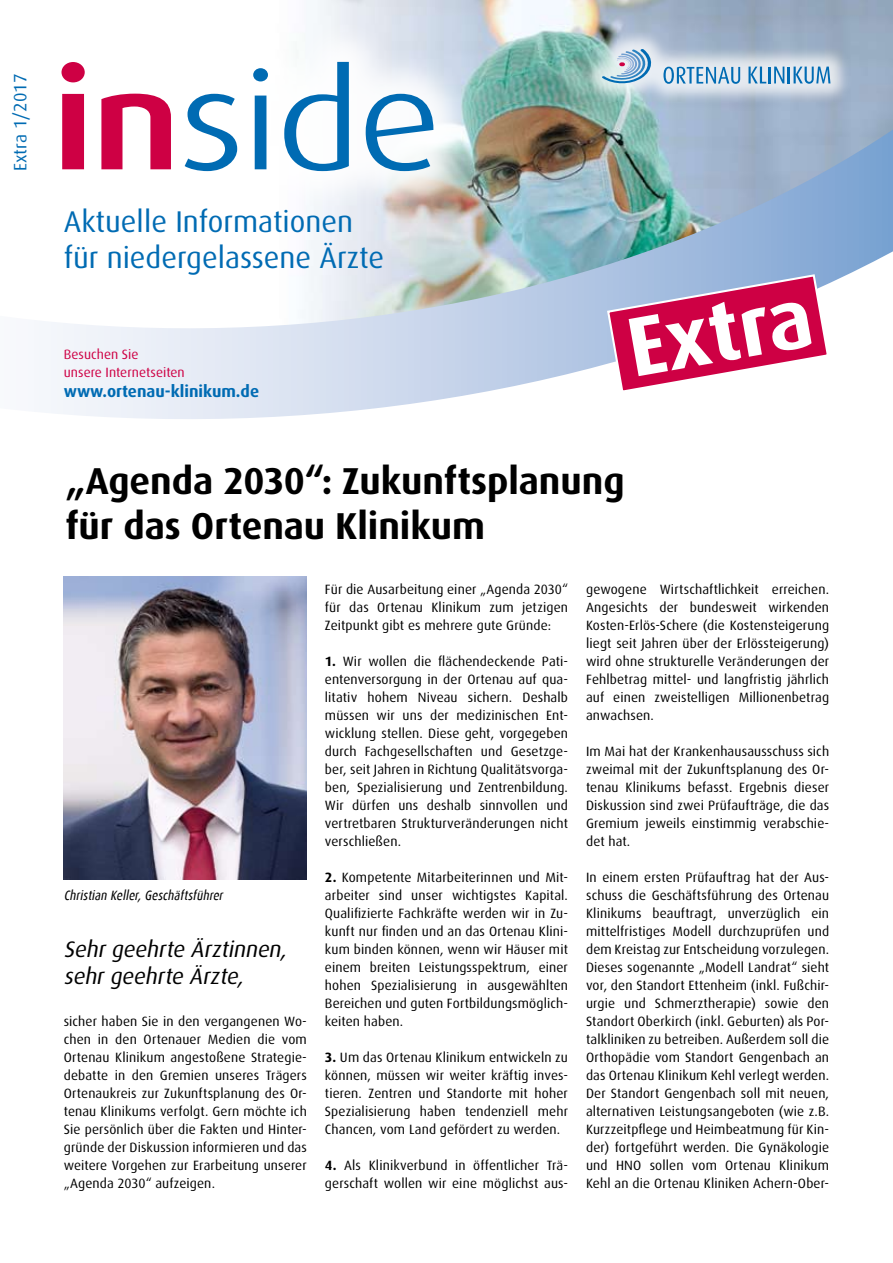
<style>
.page{position:relative;width:893px;height:1263px;background:#fff}
.page>*{position:absolute;margin:0;border:0;box-sizing:border-box;transform-origin:0 0}
.t1{font:700 37.5px/45px "Dax Pro";color:#000}
.t2{font:30px/36px "Dax Pro";color:#006bb3}
.t3{font:italic 22.5px/27px "Dax Pro";color:#000}
.t4{font:18px "Dax Pro";color:#006bb3}
.t5{font:700 16.5px "Dax Pro";color:#006bb3}
.t6{font:13.5px/18px "Dax Pro";letter-spacing:.01em;color:#000;text-align:justify}
.t7{font:13.5px/18px "Dax Pro";color:#ce0044}
.t8{font:italic 13.5px "Dax Condensed";color:#000}
.s1{font-weight:700}
</style>
<div class="page">
<img style="left:39px;top:0;width:854px;height:419px">
<div style="left:578px;top:25px;width:276px;height:83px;background:#fff;opacity:.75"></div>
<svg style="left:601px;top:48px;width:53px;height:37px;background:#afcbde"></svg>
<svg style="left:663px;top:67px;width:77px;height:17px"></svg>
<svg style="left:748px;top:67px;width:82px;height:17px"></svg>
<img style="left:64px;top:576px;width:243px;height:303px">
<svg style="left:606px;top:273px;width:224px;height:121px"></svg>
<h3 class="t4" style="left:9px;top:171px;width:98px;rotate:-90deg">Extra 1/2017</h3>
<h2 class="t2" style="left:64px;top:203px;width:322px">Aktuelle Informationen für niedergelassene Ärzte</h2>
<p class="t7" style="left:64px;top:345px;width:123px">Besuchen Sie<br>unsere Internetseiten</p>
<p class="t5" style="left:64px;top:380px;width:197px">www.ortenau-klinikum.de</p>
<h1 class="t1" style="left:66px;top:457px;width:561px">„Agenda 2030“: Zukunftsplanung für das Ortenau Klinikum</h1>
<p class="t8" style="left:64px;top:888px;width:163px">Christian Keller,Geschäftsführer</p>
<h3 class="t3" style="left:64px;top:935px;width:229px">Sehr geehrte Ärztinnen, sehr geehrte Ärzte,</h3>
<p class="t6" style="left:64px;top:1012px;width:245px">sicher haben Sie in den vergangenen Wo&shy;chen in den Ortenauer Medien die vom Ortenau Klinikum angestoßene Strategie&shy;debatte in den Gremien unseres Trägers Ortenaukreis zur Zukunftsplanung des Or&shy;tenau Klinikums verfolgt. Gern möchte ich Sie persönlich über die Fakten und Hinter&shy;gründe der Diskussion informieren und das weitere Vorgehen zur Erarbeitung unserer „Agenda 2030“ aufzeigen.</p>
<p class="t6" style="left:325px;top:580px;width:245px">Für die Ausarbeitung einer „Agenda 2030“ für das Ortenau Klinikum zum jetzigen Zeitpunkt gibt es mehrere gute Gründe:</p>
<p class="t6" style="left:325px;top:652px;width:245px"><span class="s1">1.</span> Wir wollen die flächendeckende Pati&shy;entenversorgung in der Ortenau auf qua&shy;litativ hohem Niveau sichern. Deshalb müssen wir uns der medizinischen Ent&shy;wicklung stellen. Diese geht, vorgegeben durch Fachgesellschaften und Gesetzge&shy;ber, seit Jahren in Richtung Qualitätsvorga&shy;ben, Spezialisierung und Zentrenbildung.<br>Wir dürfen uns deshalb sinnvollen und vertretbaren Strukturveränderungen nicht verschließen.</p>
<p class="t6" style="left:325px;top:868px;width:245px"><span class="s1">2.</span> Kompetente Mitarbeiterinnen und Mit&shy;arbeiter sind unser wichtigstes Kapital.<br>Qualifizierte Fachkräfte werden wir in Zu&shy;kunft nur finden und an das Ortenau Klini&shy;kum binden können, wenn wir Häuser mit einem breiten Leistungsspektrum, einer hohen Spezialisierung in ausgewählten Bereichen und guten Fortbildungsmöglich&shy;keiten haben.</p>
<p class="t6" style="left:325px;top:1048px;width:245px"><span class="s1">3.</span> Um das Ortenau Klinikum entwickeln zu können, müssen wir weiter kräftig inves&shy;tieren. Zentren und Standorte mit hoher Spezialisierung haben tendenziell mehr Chancen, vom Land gefördert zu werden.</p>
<p class="t6" style="left:325px;top:1156px;width:245px"><span class="s1">4.</span> Als Klinikverbund in öffentlicher Trä&shy;gerschaft wollen wir eine möglichst aus-</p>
<p class="t6" style="left:586px;top:580px;width:245px">gewogene Wirtschaftlichkeit erreichen.<br>Angesichts der bundesweit wirkenden Kosten-Erlös-Schere (die Kostensteigerung liegt seit Jahren über der Erlössteigerung) wird ohne strukturelle Veränderungen der Fehlbetrag mittel- und langfristig jährlich auf einen zweistelligen Millionenbetrag anwachsen.</p>
<p class="t6" style="left:586px;top:742px;width:245px">Im Mai hat der Krankenhausausschuss sich zweimal mit der Zukunftsplanung des Or&shy;tenau Klinikums befasst. Ergebnis dieser Diskussion sind zwei Prüfaufträge, die das Gremium jeweils einstimmig verabschie&shy;det hat.</p>
<p class="t6" style="left:586px;top:868px;width:245px">In einem ersten Prüfauftrag hat der Aus&shy;schuss die Geschäftsführung des Ortenau Klinikums beauftragt, unverzüglich ein mittelfristiges Modell durchzuprüfen und dem Kreistag zur Entscheidung vorzulegen.<br>Dieses sogenannte „Modell Landrat“ sieht vor, den Standort Ettenheim (inkl. Fußchir&shy;urgie und Schmerztherapie) sowie den Standort Oberkirch (inkl. Geburten) als Por&shy;talkliniken zu betreiben. Außerdem soll die Orthopädie vom Standort Gengenbach an das Ortenau Klinikum Kehl verlegt werden.<br>Der Standort Gengenbach soll mit neuen, alternativen Leistungsangeboten (wie z.B.<br>Kurzzeitpflege und Heimbeatmung für Kin&shy;der) fortgeführt werden. Die Gynäkologie und HNO sollen vom Ortenau Klinikum Kehl an die Ortenau Kliniken Achern-Ober-</p>
</div>
